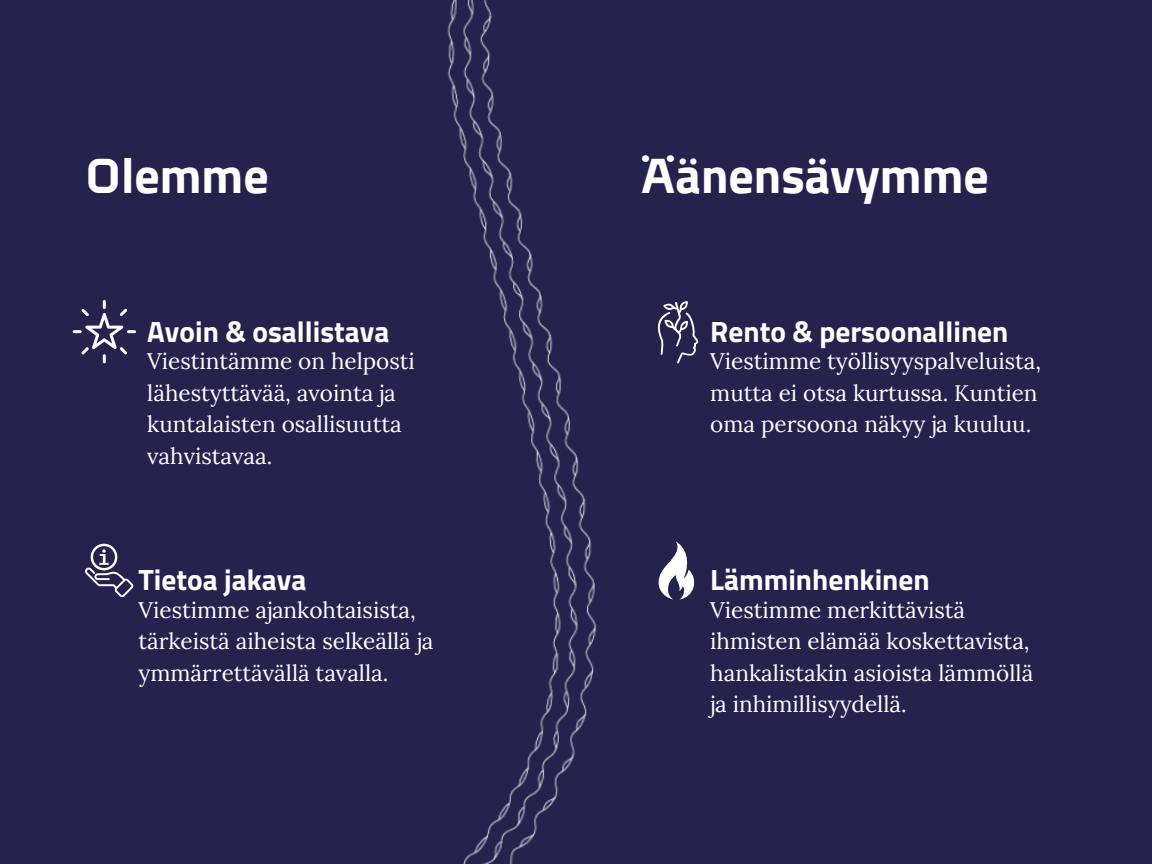
<style>
.page{position:relative;width:1152px;height:864px;background:#26224e}
.page>*{position:absolute;margin:0;border:0;box-sizing:border-box;transform-origin:0 0}
.t1{font:700 49.8px "Rovaniemi";color:#fff}
.t2{font:700 29.4px "Titillium Web";color:#fff}
.t3{font:22.5px/31.5px "Lora";color:#fff}
</style>
<div class="page">
<svg style="left:85px;top:544px;width:48px;height:53px"></svg>
<svg style="left:73px;top:300px;width:63px;height:63px"></svg>
<img style="left:447px;top:0;width:252px;height:864px">
<p class="t1" style="left:85px;top:137px;width:185px">Olemme</p>
<h1 class="t1" style="left:641px;top:137px;width:349px">Äänensävymme</h1>
<p class="t2" style="left:147px;top:309px;width:244px">Avoin &amp; osallistava</p>
<h1 class="t3" style="left:147px;top:345px;width:269px">Viestintämme on helposti lähestyttävää, avointa ja kuntalaisten osallisuutta vahvistavaa.</h1>
<p class="t2" style="left:138px;top:557px;width:170px">Tietoa jakava</p>
<h2 class="t3" style="left:138px;top:594px;width:296px">Viestimme ajankohtaisista, tärkeistä aiheista selkeällä ja ymmärrettävällä tavalla.</h2>
<p class="t2" style="left:710px;top:309px;width:300px">Rento &amp; persoonallinen</p>
<p class="t3" style="left:710px;top:345px;width:332px">Viestimme työllisyyspalveluista, mutta ei otsa kurtussa. Kuntien oma persoona näkyy ja kuuluu.</p>
<h2 class="t2" style="left:710px;top:557px;width:221px">Lämminhenkinen</h2>
<p class="t3" style="left:710px;top:594px;width:325px">Viestimme merkittävistä ihmisten elämää koskettavista, hankalistakin asioista lämmöllä ja inhimillisyydellä.</p>
</div>
